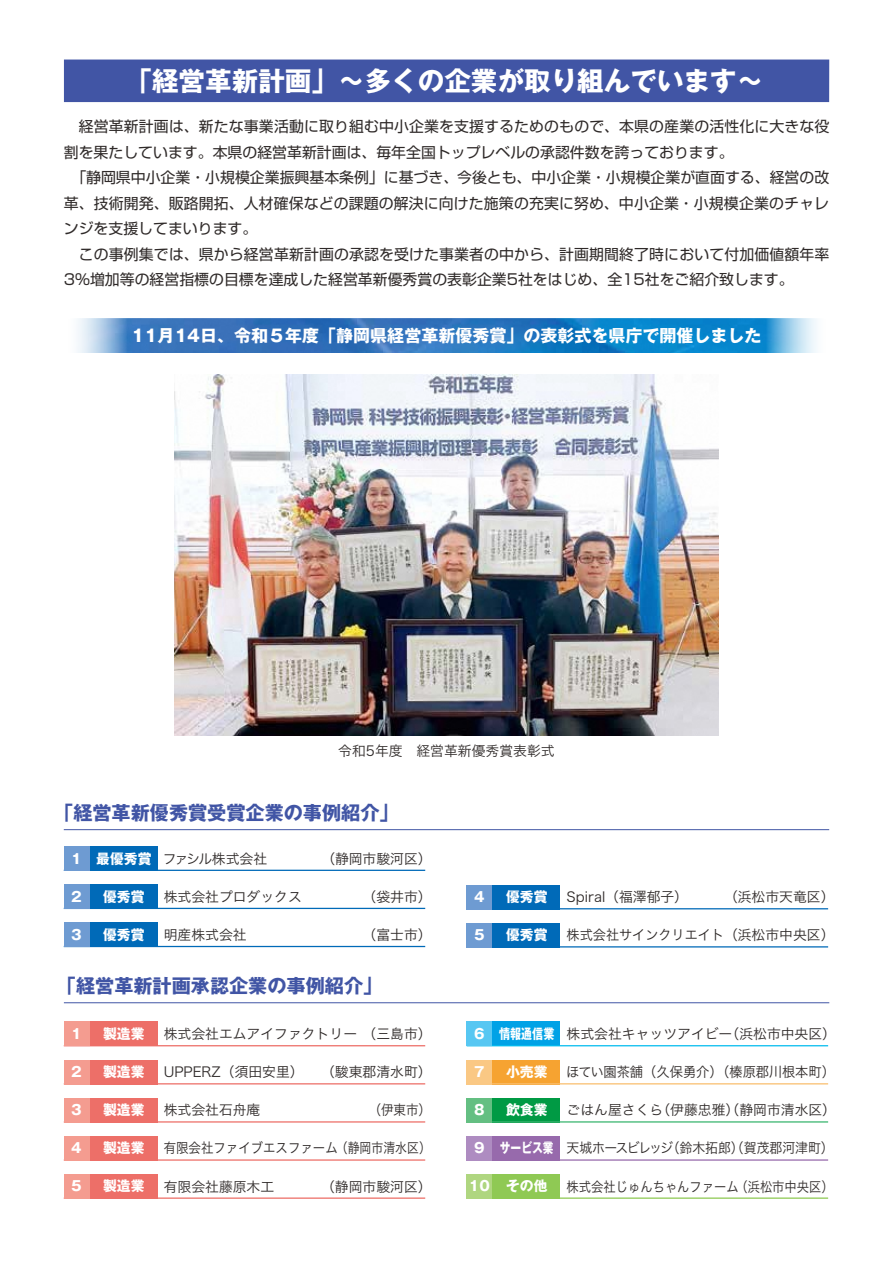
<style>
.page{position:relative;width:893px;height:1263px;background:#fff}
.page>*{position:absolute;margin:0;border:0;box-sizing:border-box;transform-origin:0 0}
.t1{font:700 26.55px "Gothic MB101 Pro";color:#fff}
.t2{font:700 19.2px "Gothic MB101 Pro";color:#4155a5}
.t3{font:700 16.95px "Gothic MB101 Pro";color:#fff}
.t4{font:14.85px/25.5px "Shin Go Pro";color:#2f2a29}
.t5{font:13.8px "Hira Kaku Pro W3";color:#2f2a29}
.t6{font:700 13.8px "Gothic MB101 Pro";color:#fff}
.t7{font:13.8px "Hira Kaku Pro W3";color:#2f2a29;scale:.93 1}
.t8{font:13.8px "Hira Kaku Pro W3";color:#2f2a29;scale:.9 1}
.t9{font:13.8px "Hira Kaku Pro W3";color:#2f2a29;scale:.89 1}
.t10{font:13.8px "Hira Kaku Pro W3";color:#2f2a29;scale:.96 1}
.t11{font:13.8px "Hira Kaku Pro W3";color:#2f2a29;scale:.95 1}
.t12{font:13.8px "Hira Kaku Pro W3";letter-spacing:-.025em;color:#2f2a29}
.s1{font-family:"Gothic MB101 Pro";font-weight:700;color:#fff}
</style>
<div class="page">
<div style="left:64px;top:60px;width:765px;height:42px;background:#4155a5"></div>
<hr style="left:64px;top:829px;width:765px;height:1px;background:#4155a5">
<img style="left:174px;top:374px;width:545px;height:362px">
<img style="left:77px;top:319px;width:740px;height:34px">
<div style="left:64px;top:846px;width:93px;height:25px;background:#006ab8"></div>
<hr style="left:64px;top:870px;width:361px;height:1px;background:#006ab8">
<div style="left:64px;top:846px;width:25px;height:25px;background:#6e9bd2"></div>
<div style="left:64px;top:884px;width:93px;height:25px;background:#006ab8"></div>
<hr style="left:64px;top:908px;width:361px;height:1px;background:#006ab8">
<div style="left:64px;top:884px;width:25px;height:25px;background:#6e9bd2"></div>
<div style="left:467px;top:884px;width:93px;height:25px;background:#006ab8"></div>
<hr style="left:467px;top:908px;width:361px;height:1px;background:#006ab8">
<div style="left:467px;top:884px;width:25px;height:25px;background:#6e9bd2"></div>
<div style="left:64px;top:922px;width:93px;height:25px;background:#006ab8"></div>
<hr style="left:64px;top:946px;width:361px;height:1px;background:#006ab8">
<div style="left:64px;top:922px;width:25px;height:25px;background:#6e9bd2"></div>
<div style="left:467px;top:923px;width:93px;height:24px;background:#006ab8"></div>
<hr style="left:467px;top:946px;width:361px;height:1px;background:#006ab8">
<div style="left:467px;top:923px;width:25px;height:24px;background:#6e9bd2"></div>
<hr style="left:64px;top:1002px;width:765px;height:1px;background:#4155a5">
<div style="left:64px;top:1021px;width:93px;height:25px;background:#ed6f68"></div>
<hr style="left:64px;top:1045px;width:361px;height:1px;background:#ed6f68">
<div style="left:64px;top:1021px;width:25px;height:25px;background:#f49c90"></div>
<div style="left:64px;top:1059px;width:93px;height:25px;background:#ed6f68"></div>
<hr style="left:64px;top:1083px;width:361px;height:1px;background:#ed6f68">
<div style="left:64px;top:1059px;width:25px;height:25px;background:#f49c90"></div>
<div style="left:64px;top:1098px;width:93px;height:25px;background:#ed6f68"></div>
<hr style="left:64px;top:1121px;width:361px;height:1px;background:#ed6f68">
<div style="left:64px;top:1098px;width:25px;height:25px;background:#f49c90"></div>
<div style="left:64px;top:1136px;width:93px;height:25px;background:#ed6f68"></div>
<hr style="left:64px;top:1159px;width:361px;height:2px;background:#ed6f68">
<div style="left:64px;top:1136px;width:25px;height:25px;background:#f49c90"></div>
<div style="left:467px;top:1174px;width:93px;height:25px;background:#8fc954"></div>
<hr style="left:467px;top:1197px;width:361px;height:2px;background:#8fc954">
<div style="left:467px;top:1174px;width:25px;height:25px;background:#afd680"></div>
<div style="left:467px;top:1136px;width:93px;height:25px;background:#976aac"></div>
<hr style="left:467px;top:1159px;width:361px;height:2px;background:#976aac">
<div style="left:467px;top:1136px;width:25px;height:25px;background:#ae8cc1"></div>
<div style="left:467px;top:1059px;width:93px;height:25px;background:#f6a331"></div>
<hr style="left:467px;top:1083px;width:361px;height:1px;background:#f9bf6f">
<div style="left:467px;top:1059px;width:25px;height:25px;background:#fac884"></div>
<div style="left:467px;top:1098px;width:93px;height:25px;background:#009a44"></div>
<hr style="left:467px;top:1121px;width:361px;height:1px;background:#3ab56f">
<div style="left:467px;top:1098px;width:25px;height:25px;background:#64bf82"></div>
<div style="left:64px;top:1174px;width:93px;height:25px;background:#ed6f68"></div>
<hr style="left:64px;top:1197px;width:361px;height:2px;background:#ed6f68">
<div style="left:64px;top:1174px;width:25px;height:25px;background:#f49c90"></div>
<div style="left:467px;top:1021px;width:93px;height:25px;background:#00a2e6"></div>
<hr style="left:467px;top:1045px;width:361px;height:1px;background:#06bdee">
<div style="left:467px;top:1021px;width:25px;height:25px;background:#57c7f2"></div>
<h1 class="t1" style="left:125px;top:59px;width:639px">「経営革新計画」～多くの企業が取り組んでいます～</h1>
<p class="t4" style="left:64px;top:112px;width:767px">　経営革新計画は、新たな事業活動に取り組む中小企業を支援するためのもので、本県の産業の活性化に大きな役割を果たしています。本県の経営革新計画は、毎年全国トップレベルの承認件数を誇っております。<br>　「静岡県中小企業・小規模企業振興基本条例」に基づき、今後とも、中小企業・小規模企業が直面する、経営の改革、技術開発、販路開拓、人材確保などの課題の解決に向けた施策の充実に努め、中小企業・小規模企業のチャレンジを支援してまいります。<br>　この事例集では、県から経営革新計画の承認を受けた事業者の中から、計画期間終了時において付加価値額年率3％増加等の経営指標の目標を達成した経営革新優秀賞の表彰企業5社をはじめ、全15社をご紹介致します。</p>
<p class="t3" style="left:132px;top:322px;width:631px">11月14日、令和５年度「静岡県経営革新優秀賞」の表彰式を県庁で開催しました</p>
<p class="t5" style="left:338px;top:739px;width:218px">令和5年度　経営革新優秀賞表彰式</p>
<p class="t2" style="left:54px;top:796px;width:346px">「経営革新優秀賞受賞企業の事例紹介」</p>
<p class="t12" style="left:71px;top:846px;width:197px"><span class="s1">1 最優秀賞</span> ファシル株式会社</p>
<p class="t5" style="left:321px;top:846px;width:112px">（静岡市駿河区）</p>
<p class="t6" style="left:70px;top:885px;width:15px">２</p>
<p class="t6" style="left:103px;top:885px;width:43px">優秀賞</p>
<p class="t5" style="left:164px;top:884px;width:140px">株式会社プロダックス</p>
<p class="t5" style="left:363px;top:884px;width:71px">（袋井市）</p>
<p class="t6" style="left:474px;top:885px;width:12px">4</p>
<p class="t6" style="left:506px;top:885px;width:43px">優秀賞</p>
<p class="t5" style="left:567px;top:885px;width:123px">Spiral（福澤郁子）</p>
<p class="t5" style="left:724px;top:885px;width:112px">（浜松市天竜区）</p>
<p class="t6" style="left:71px;top:923px;width:12px">3</p>
<p class="t6" style="left:103px;top:923px;width:43px">優秀賞</p>
<p class="t5" style="left:164px;top:922px;width:84px">明産株式会社</p>
<p class="t5" style="left:363px;top:922px;width:71px">（富士市）</p>
<p class="t6" style="left:474px;top:923px;width:12px">5</p>
<p class="t6" style="left:506px;top:923px;width:43px">優秀賞</p>
<p class="t11" style="left:567px;top:923px;width:284px">株式会社サインクリエイト （浜松市中央区）</p>
<p class="t2" style="left:57px;top:969px;width:327px">「経営革新計画承認企業の事例紹介」</p>
<p class="t6" style="left:71px;top:1022px;width:12px">1</p>
<p class="t6" style="left:103px;top:1022px;width:43px">製造業</p>
<p class="t5" style="left:164px;top:1022px;width:269px">株式会社エムアイファクトリー （三島市）</p>
<p class="t6" style="left:71px;top:1060px;width:12px">2</p>
<p class="t6" style="left:103px;top:1060px;width:43px">製造業</p>
<p class="t5" style="left:164px;top:1060px;width:142px">UPPERZ（須田安里）</p>
<p class="t5" style="left:321px;top:1060px;width:112px">（駿東郡清水町）</p>
<p class="t6" style="left:71px;top:1098px;width:12px">3</p>
<p class="t6" style="left:103px;top:1098px;width:43px">製造業</p>
<p class="t5" style="left:164px;top:1098px;width:98px">株式会社石舟庵</p>
<p class="t8" style="left:369px;top:1098px;width:71px">（伊東市）</p>
<p class="t6" style="left:71px;top:1136px;width:12px">4</p>
<p class="t6" style="left:103px;top:1136px;width:43px">製造業</p>
<p class="t8" style="left:164px;top:1136px;width:298px">有限会社ファイブエスファーム （静岡市清水区）</p>
<p class="t6" style="left:469px;top:1174px;width:80px">10 その他</p>
<p class="t9" style="left:567px;top:1174px;width:302px">株式会社じゅんちゃんファーム （浜松市中央区）</p>
<p class="t5" style="left:474px;top:1022px;width:363px"><span class="s1">6 情報通信業</span> 株式会社キャッツアイビー （浜松市中央区）</p>
<p class="t6" style="left:474px;top:1060px;width:12px">7</p>
<p class="t6" style="left:506px;top:1060px;width:43px">小売業</p>
<p class="t10" style="left:566px;top:1060px;width:281px">ほてい園茶舗（久保勇介）（榛原郡川根本町）</p>
<p class="t6" style="left:474px;top:1098px;width:12px">8</p>
<p class="t6" style="left:506px;top:1098px;width:43px">飲食業</p>
<p class="t5" style="left:567px;top:1098px;width:271px">ごはん屋さくら（伊藤忠雅）（静岡市清水区）</p>
<p class="t7" style="left:474px;top:1136px;width:388px"><span class="s1">9 サービス業</span> 天城ホースビレッジ（鈴木拓郎）（賀茂郡河津町）</p>
<p class="t6" style="left:71px;top:1174px;width:12px">5</p>
<p class="t6" style="left:103px;top:1174px;width:43px">製造業</p>
<p class="t5" style="left:164px;top:1174px;width:112px">有限会社藤原木工</p>
<p class="t5" style="left:321px;top:1174px;width:112px">（静岡市駿河区）</p>
</div>
